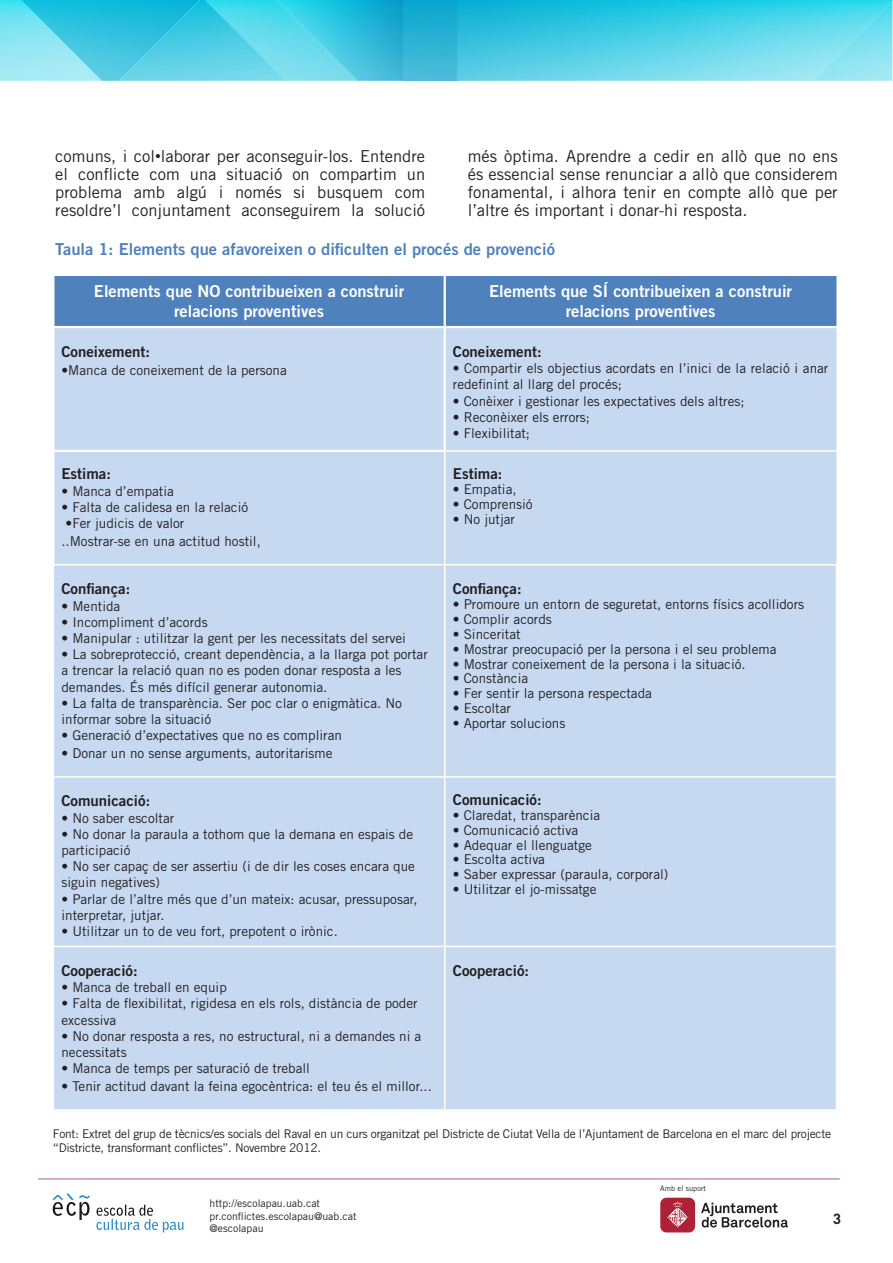
<style>
.page{position:relative;width:893px;height:1263px;background:#fff}
.page>*{position:absolute;margin:0;border:0;box-sizing:border-box;transform-origin:0 0}
.t1{font:16.5px/18px "Trade Gothic LT Std";color:#231f20;text-align:justify}
.t2{font:16.5px/19.8px "Trade Gothic LT Std Bd 2";color:#fff;text-align:center}
.t3{font:16.5px "Trade Gothic LT Std Bd 2";color:#4f81bd}
.t4{font:15px "Trade Gothic LT Std Bd 2";color:#231f20}
.t5{font:700 14.25px "Trade Gothic LT Std";color:#231f20}
.t6{font:13.5px/16.2px "Trade Gothic LT Std";color:#231f20}
.t7{font:12px/14.4px "Trade Gothic LT Std";letter-spacing:-.02em;color:#231f20}
.t8{font:10.5px/12.6px "Trade Gothic LT Std";color:#231f20}
.t9{font:7.5px "Trade Gothic LT Std";color:#231f20}
.s1{font-family:"Arial"}
</style>
<div class="page">
<svg style="left:96px;top:1204px;width:87px;height:28px"></svg>
<svg style="left:52px;top:1194px;width:38px;height:26px"></svg>
<hr style="left:38px;top:1178px;width:802px;height:1px;background:#a759a0">
<svg style="left:701px;top:1202px;width:87px;height:25px"></svg>
<div style="left:660px;top:1198px;width:35px;height:34px;background:#ae2136;border-radius:6px"></div>
<svg style="left:667px;top:1201px;width:21px;height:27px"></svg>
<img style="left:357px;top:0;width:535px;height:81px">
<img style="left:286px;top:0;width:71px;height:81px">
<img style="left:403px;top:0;width:54px;height:1px">
<img style="left:457px;top:0;width:435px;height:1px">
<img style="left:0;top:0;width:21px;height:81px">
<img style="left:21px;top:0;width:98px;height:81px">
<img style="left:119px;top:0;width:167px;height:81px">
<div style="left:55px;top:276px;width:781px;height:50px;background:#4f81bd"></div>
<div style="left:54px;top:328px;width:782px;height:781px;background:#c6d9f1"></div>
<hr style="left:444px;top:276px;width:2px;height:50px;background:#fff">
<hr style="left:52px;top:328px;width:3px;height:122px;background:#fff">
<hr style="left:444px;top:328px;width:2px;height:122px;background:#fff">
<hr style="left:52px;top:452px;width:3px;height:112px;background:#fff">
<hr style="left:52px;top:450px;width:392px;height:2px;background:#fff">
<hr style="left:444px;top:450px;width:393px;height:2px;background:#fff">
<hr style="left:444px;top:452px;width:1px;height:112px;background:#fff">
<hr style="left:53px;top:564px;width:392px;height:1px;background:#fff">
<hr style="left:445px;top:564px;width:392px;height:1px;background:#fff">
<hr style="left:444px;top:565px;width:1px;height:211px;background:#fff">
<hr style="left:53px;top:776px;width:392px;height:2px;background:#fff">
<hr style="left:445px;top:776px;width:392px;height:2px;background:#fff">
<hr style="left:444px;top:778px;width:1px;height:168px;background:#fff">
<hr style="left:53px;top:946px;width:392px;height:1px;background:#fff">
<hr style="left:445px;top:946px;width:392px;height:1px;background:#fff">
<hr style="left:444px;top:947px;width:1px;height:162px;background:#fff">
<p class="t1" style="left:55px;top:147px;width:371px">comuns, i col<span class="s1">•</span>laborar per aconseguir-los. Entendre el conflicte com una situació on compartim un problema amb algú i només si busquem com resoldre’l conjuntament aconseguirem la solució</p>
<p class="t1" style="left:468px;top:147px;width:371px">més òptima. Aprendre a cedir en allò que no ens és essencial sense renunciar a allò que considerem fonamental, i alhora tenir en compte allò que per l’altre és important i donar-hi resposta.</p>
<p class="t3" style="left:55px;top:238px;width:501px">Taula 1: Elements que afavoreixen o dificulten el procés de provenció</p>
<p class="t2" style="left:94px;top:281px;width:312px">Elements que NO contribueixen a construir relacions proventives</p>
<p class="t2" style="left:489px;top:281px;width:304px">Elements que SÍ contribueixen a construir relacions proventives</p>
<p class="t4" style="left:61px;top:342px;width:90px">Coneixement:</p>
<p class="t6" style="left:61px;top:362px;width:227px">•Manca de coneixement de la persona</p>
<p class="t4" style="left:453px;top:342px;width:90px">Coneixement:</p>
<p class="t6" style="left:453px;top:360px;width:377px">• Compartir els objectius acordats en l’inici de la relació i anar redefinint al llarg del procés;</p>
<p class="t6" style="left:453px;top:393px;width:293px">• Conèixer i gestionar les expectatives dels altres;</p>
<p class="t6" style="left:453px;top:409px;width:139px">• Reconèixer els errors;</p>
<p class="t6" style="left:453px;top:425px;width:79px">• Flexibilitat;</p>
<p class="t4" style="left:61px;top:465px;width:51px">Estima:</p>
<p class="t6" style="left:61px;top:482px;width:114px">• Manca d’empatia</p>
<p class="t6" style="left:61px;top:499px;width:188px">• Falta de calidesa en la relació</p>
<p class="t6" style="left:66px;top:515px;width:120px">•Fer judicis de valor</p>
<p class="t6" style="left:61px;top:533px;width:201px">..Mostrar-se en una actitud hostil,</p>
<p class="t4" style="left:61px;top:580px;width:70px">Confiança:</p>
<p class="t6" style="left:61px;top:597px;width:60px">• Mentida</p>
<p class="t6" style="left:61px;top:614px;width:148px">• Incompliment d’acords</p>
<p class="t6" style="left:61px;top:630px;width:346px">• Manipular : utilitzar la gent per les necessitats del servei</p>
<p class="t6" style="left:61px;top:646px;width:368px">• La sobreprotecció, creant dependència, a la llarga pot portar a trencar la relació quan no es poden donar resposta a les demandes. És més difícil generar autonomia.</p>
<p class="t6" style="left:61px;top:695px;width:342px">• La falta de transparència. Ser poc clar o enigmàtica. No informar sobre la situació</p>
<p class="t6" style="left:61px;top:727px;width:282px">• Generació d’expectatives que no es compliran</p>
<p class="t6" style="left:61px;top:745px;width:273px">• Donar un no sense arguments, autoritarisme</p>
<p class="t4" style="left:61px;top:792px;width:90px">Comunicació:</p>
<p class="t6" style="left:61px;top:809px;width:114px">• No saber escoltar</p>
<p class="t6" style="left:61px;top:826px;width:353px">• No donar la paraula a tothom que la demana en espais de participació</p>
<p class="t6" style="left:61px;top:858px;width:355px">• No ser capaç de ser assertiu (i de dir les coses encara que siguin negatives)</p>
<p class="t6" style="left:61px;top:890px;width:358px">• Parlar de l’altre més que d’un mateix: acusar, pressuposar, interpretar, jutjar.</p>
<p class="t6" style="left:61px;top:923px;width:278px">• Utilitzar un to de veu fort, prepotent o irònic.</p>
<p class="t4" style="left:61px;top:961px;width:78px">Cooperació:</p>
<p class="t6" style="left:61px;top:979px;width:167px">• Manca de treball en equip</p>
<p class="t6" style="left:61px;top:995px;width:358px">• Falta de flexibilitat, rigidesa en els rols, distància de poder excessiva</p>
<p class="t6" style="left:61px;top:1028px;width:361px">• No donar resposta a res, no estructural, ni a demandes ni a necessitats</p>
<p class="t6" style="left:61px;top:1060px;width:250px">• Manca de temps per saturació de treball</p>
<p class="t6" style="left:61px;top:1078px;width:372px">• Tenir actitud davant la feina egocèntrica: el teu és el millor...</p>
<p class="t4" style="left:453px;top:464px;width:51px">Estima:</p>
<p class="t6" style="left:453px;top:481px;width:65px">• Empatia,</p>
<p class="t6" style="left:453px;top:496px;width:81px">• Comprensió</p>
<p class="t6" style="left:453px;top:510px;width:64px">• No jutjar</p>
<p class="t4" style="left:453px;top:580px;width:70px">Confiança:</p>
<p class="t6" style="left:453px;top:596px;width:353px">• Promoure un entorn de seguretat, entorns físics acollidors</p>
<p class="t6" style="left:453px;top:611px;width:100px">• Complir acords</p>
<p class="t6" style="left:453px;top:626px;width:69px">• Sinceritat</p>
<p class="t6" style="left:453px;top:641px;width:325px">• Mostrar preocupació per la persona i el seu problema</p>
<p class="t6" style="left:453px;top:655px;width:294px">• Mostrar coneixement de la persona i la situació.</p>
<p class="t6" style="left:453px;top:670px;width:77px">• Constància</p>
<p class="t6" style="left:453px;top:685px;width:201px">• Fer sentir la persona respectada</p>
<p class="t6" style="left:453px;top:700px;width:60px">• Escoltar</p>
<p class="t6" style="left:453px;top:715px;width:114px">• Aportar solucions</p>
<p class="t4" style="left:453px;top:790px;width:90px">Comunicació:</p>
<p class="t6" style="left:453px;top:807px;width:149px">• Claredat, transparència</p>
<p class="t6" style="left:453px;top:821px;width:127px">• Comunicació activa</p>
<p class="t6" style="left:453px;top:836px;width:141px">• Adequar el llenguatge</p>
<p class="t6" style="left:453px;top:851px;width:94px">• Escolta activa</p>
<p class="t6" style="left:453px;top:866px;width:217px">• Saber expressar (paraula, corporal)</p>
<p class="t6" style="left:453px;top:881px;width:145px">• Utilitzar el jo-missatge</p>
<p class="t4" style="left:453px;top:961px;width:78px">Cooperació:</p>
<p class="t7" style="left:53px;top:1126px;width:780px">Font: Extret del grup de tècnics/es socials del Raval en un curs organitzat pel Districte de Ciutat Vella de l’Ajuntament de Barcelona en el marc del projecte “Districte, transformant conflictes”. Novembre 2012.</p>
<p class="t8" style="left:210px;top:1197px;width:148px">http://escolapau.uab.cat pr.conflictes.escolapau@uab.cat @escolapau</p>
<p class="t9" style="left:660px;top:1184px;width:47px">Amb el suport</p>
<p class="t5" style="left:833px;top:1210px;width:9px">3</p>
</div>
